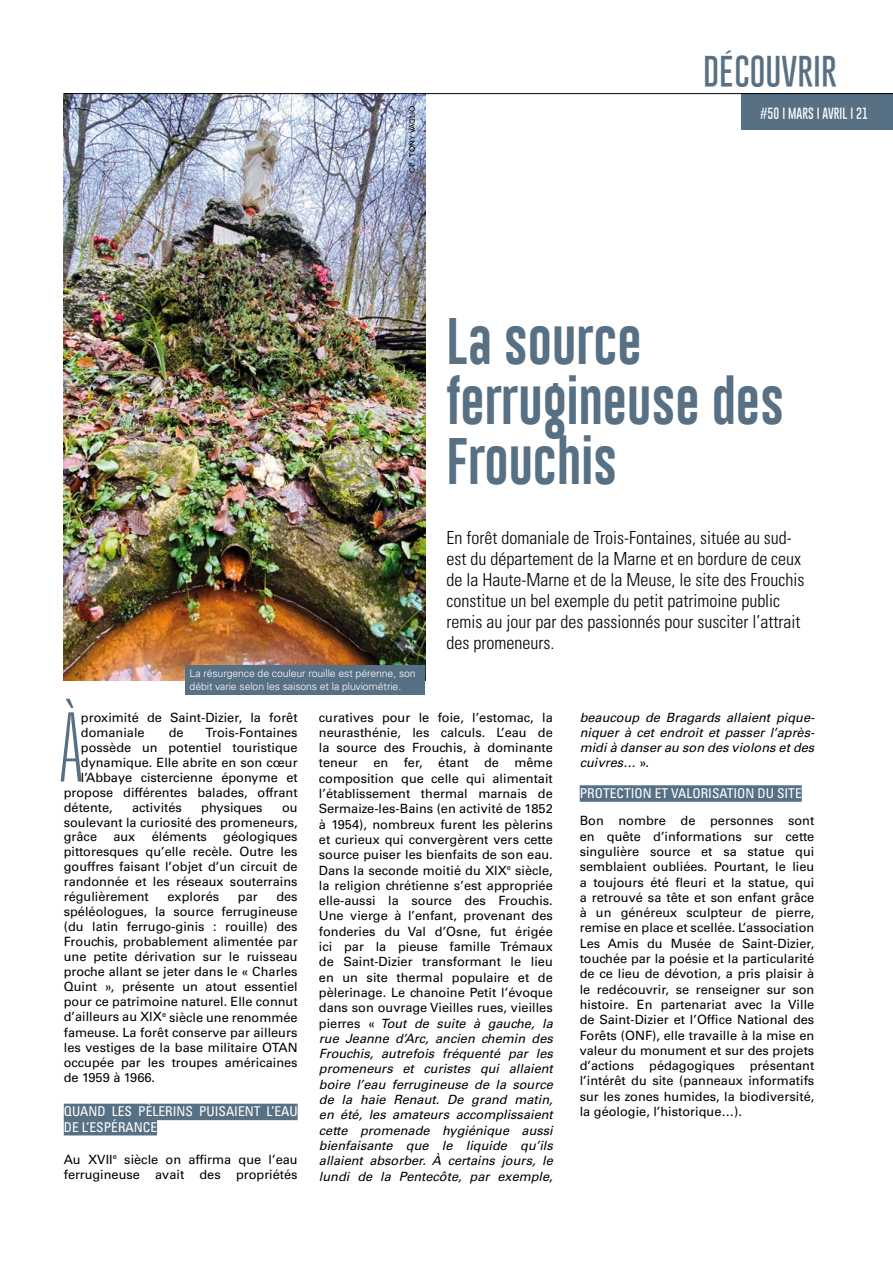
<style>
.page{position:relative;width:893px;height:1263px;background:#fff}
.page>*{position:absolute;margin:0;border:0;box-sizing:border-box;transform-origin:0 0}
.t1{font:100 ultra-condensed 95.85px "Univers LT Std";color:#587084}
.t2{font:48px/60px "Gobold Lowplus";color:#587084}
.t3{font:100 33px "Gobold";color:#587084}
.t4{font:300 condensed 18px/21px "Univers LT Std";color:#000}
.t5{font:condensed 13.5px "Univers LT Std";color:#fff}
.t6{font:12.75px/15.3px "Univers LT Std";color:#000;text-align:justify}
.t7{font:italic 12.75px/15.3px "Univers LT Std";color:#000;text-align:justify}
.t8{font:100 12px "Gobold";color:#fff}
.t9{font:300 10.5px/12.6px "Univers LT Std";letter-spacing:-.01em;color:#fff}
.t10{font:500 7.5px "Avenir LT";color:#000}
.s1{font-style:italic}
.s2{font-style:normal}
</style>
<div class="page">
<img style="left:64px;top:94px;width:361px;height:586px">
<div style="left:580px;top:785px;width:222px;height:17px;background:#587084"></div>
<div style="left:64px;top:1104px;width:234px;height:16px;background:#587084"></div>
<div style="left:64px;top:1119px;width:93px;height:16px;background:#587084"></div>
<div style="left:741px;top:93px;width:152px;height:37px;background:#587084"></div>
<hr style="left:64px;top:93px;width:829px;height:1px;background:#000">
<div style="left:185px;top:665px;width:240px;height:29px;background:#587084"></div>
<p class="t10" style="left:408px;top:173px;width:68px;rotate:-90deg">CP : tony vaglio</p>
<h3 class="t3" style="left:703px;top:51px;width:16px">DÉCOU</h3>
<h3 class="t3" style="left:781px;top:51px;width:30px">VRIR</h3>
<p class="t8" style="left:760px;top:105px;width:110px">#50 I MARS I AVRIL I 21</p>
<p class="t9" style="left:190px;top:667px;width:228px">La résurgence de couleur rouille est pérenne, son débit varie selon les saisons et la pluviométrie.</p>
<h2 class="t2" style="left:446px;top:314px;width:339px">La source ferrugineuse des<br>Frouchis</h2>
<p class="t4" style="left:446px;top:527px;width:359px">En forêt domaniale de Trois-Fontaines, située au sud&shy;est du département de la Marne et en bordure de ceux de la Haute-Marne et de la Meuse, le site des Frouchis constitue un bel exemple du petit patrimoine public remis au jour par des passionnés pour susciter l’attrait des promeneurs.</p>
<h1 class="t1" style="left:61px;top:699px;width:21px">à</h1>
<p class="t6" style="left:81px;top:709px;width:218px">proximité de Saint-Dizier, la forêt domaniale</p>
<p class="t6" style="left:169px;top:724px;width:16px">de</p>
<p class="t6" style="left:206px;top:724px;width:94px">Trois-Fontaines</p>
<p class="t6" style="left:81px;top:739px;width:218px">possède un potentiel touristique</p>
<p class="t6" style="left:81px;top:754px;width:218px">dynamique. Elle abrite en son cœur</p>
<p class="t6" style="left:81px;top:769px;width:218px">l’Abbaye cistercienne éponyme et</p>
<p class="t6" style="left:64px;top:784px;width:235px">propose différentes balades, offrant</p>
<p class="t6" style="left:64px;top:799px;width:50px">détente,</p>
<p class="t6" style="left:132px;top:799px;width:51px">activités</p>
<p class="t6" style="left:201px;top:799px;width:63px">physiques</p>
<p class="t6" style="left:64px;top:799px;width:235px;text-indent:218px">ou soulevant la curiosité des promeneurs, grâce</p>
<p class="t6" style="left:64px;top:829px;width:235px;text-indent:159px">géologiques pittoresques qu’elle recèle. Outre les gouffres faisant l’objet d’un circuit de randonnée et les réseaux souterrains régulièrement</p>
<p class="t6" style="left:113px;top:829px;width:23px">aux</p>
<p class="t6" style="left:152px;top:829px;width:57px">éléments</p>
<p class="t6" style="left:167px;top:889px;width:53px">explorés</p>
<p class="t6" style="left:238px;top:889px;width:21px">par</p>
<p class="t6" style="left:64px;top:889px;width:235px;text-align:left;text-indent:213px">des spéléologues, la source ferrugineuse (du latin ferrugo-ginis : rouille) des Frouchis, probablement alimentée par une petite dérivation sur le ruisseau proche allant se jeter dans le « Charles Quint », présente un atout essentiel pour ce patrimoine naturel. Elle connut d’ailleurs au XIX<sup>e</sup> siècle une renommée fameuse. La forêt conserve par ailleurs les vestiges de la base militaire OTAN occupée par les troupes américaines de 1959 à 1966.</p>
<p class="t5" style="left:64px;top:1103px;width:9px">QUAND</p>
<p class="t5" style="left:112px;top:1103px;width:8px">LES</p>
<p class="t5" style="left:138px;top:1103px;width:22px">PÈLERINS</p>
<p class="t5" style="left:199px;top:1103px;width:8px">PUISAIENT</p>
<p class="t5" style="left:267px;top:1103px;width:16px">L’EAU</p>
<p class="t5" style="left:64px;top:1118px;width:63px">DE L’ESPÉRANCE</p>
<p class="t6" style="left:64px;top:1151px;width:235px">Au XVII<sup>e</sup> siècle on affirma que l’eau ferrugineuse avait des propriétés</p>
<p class="t6" style="left:319px;top:709px;width:235px">curatives pour le foie, l’estomac, la neurasthénie, les calculs. L’eau de la source des Frouchis, à dominante teneur en fer, étant de même composition que celle qui alimentait l’établissement thermal marnais de Sermaize-les-Bains (en activité de 1852 à 1954), nombreux furent les pèlerins et curieux qui convergèrent vers cette source puiser les bienfaits de son eau.<br>Dans la seconde moitié du XIX<sup>e</sup> siècle, la religion chrétienne s’est appropriée elle-aussi la source des Frouchis.<br>Une vierge à l’enfant, provenant des fonderies du Val d’Osne, fut érigée ici par la pieuse famille Trémaux de Saint-Dizier transformant le lieu en un site thermal populaire et de pèlerinage. Le chanoine Petit l’évoque dans son ouvrage Vieilles rues, vieilles pierres « <span class="s1">Tout de suite à gauche, la rue Jeanne d’Arc, ancien chemin des Frouchis, autrefois fréquenté par les promeneurs et curistes qui allaient boire l’eau ferrugineuse de la source de la haie Renaut. De grand matin, en été, les amateurs accomplissaient cette promenade hygiénique aussi bienfaisante que le liquide qu’ils allaient absorber. à certains jours, le lundi de la Pentecôte, par exemple,</span></p>
<p class="t7" style="left:580px;top:709px;width:236px">beaucoup de Bragards allaient pique&shy;niquer à cet endroit et passer l’après&shy;midi à danser au son des violons et des cuivres… <span class="s2">».</span></p>
<p class="t5" style="left:580px;top:785px;width:8px">PROTECTION</p>
<p class="t5" style="left:655px;top:785px;width:25px">ET VALORISATION</p>
<p class="t5" style="left:757px;top:785px;width:27px">DU SITE</p>
<p class="t6" style="left:580px;top:813px;width:236px">Bon nombre de personnes sont en quête d’informations sur cette singulière source et sa statue qui semblaient oubliées. Pourtant, le lieu a toujours été fleuri et la statue, qui a retrouvé sa tête et son enfant grâce à un généreux sculpteur de pierre, remise en place et scellée. L’association Les Amis du Musée de Saint-Dizier, touchée par la poésie et la particularité de ce lieu de dévotion, a pris plaisir à le redécouvrir, se renseigner sur son histoire. En partenariat avec la Ville de Saint-Dizier et l’Office national des Forêts (ON F), elle travaille à la mise en valeur du monument et sur des projets d’actions pédagogiques présentant l’intérêt du site (panneaux informatifs sur les zones humides, la biodiversité, la géologie, l’historique…).</p>
</div>
